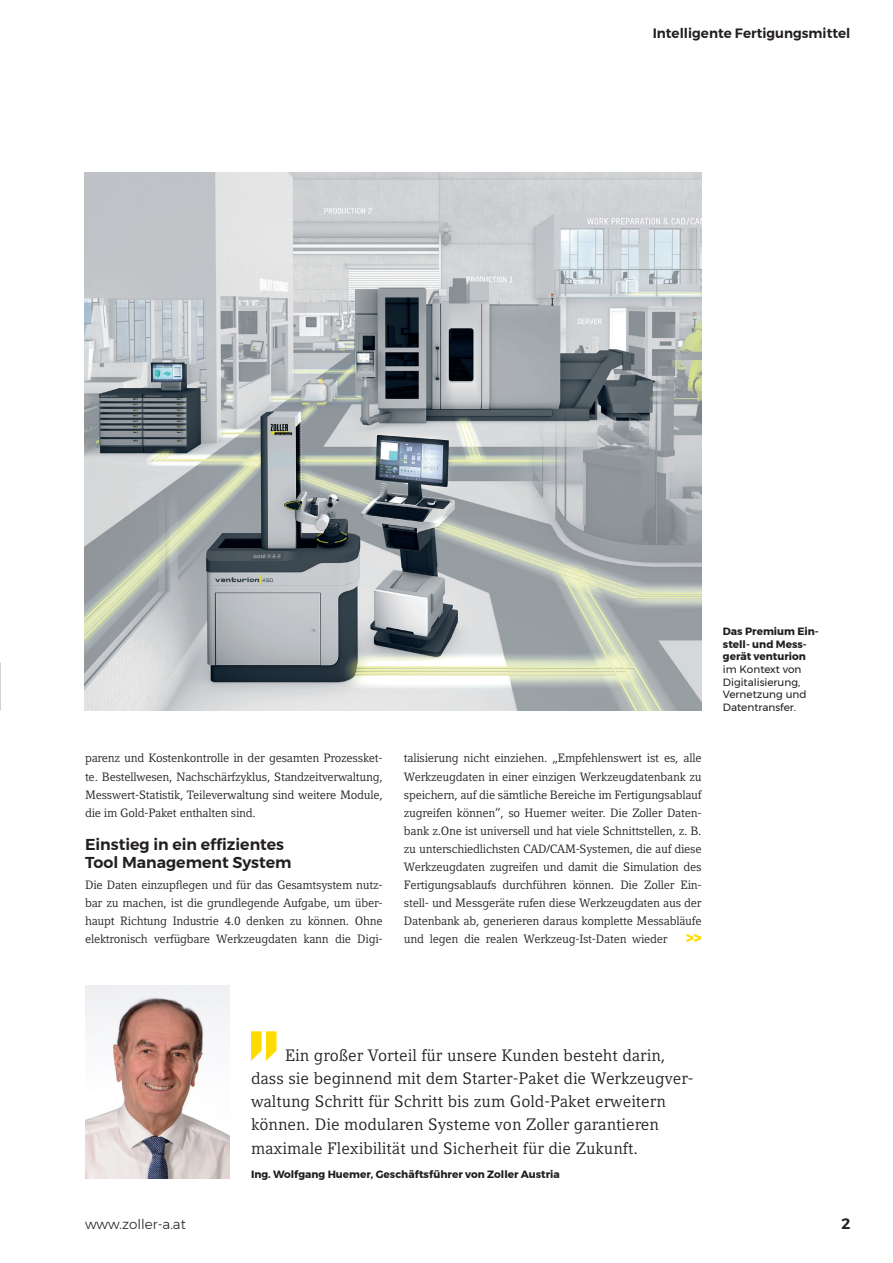
<style>
.page{position:relative;width:893px;height:1263px;background:#fff}
.page>*{position:absolute;margin:0;border:0;box-sizing:border-box;transform-origin:0 0}
.t1{font:16.5px/23.1px "Compatil Letter LT Pro";color:#231f20}
.t2{font:600 15.75px/18px "Montserrat";color:#231f20}
.t3{font:900 15px "Montserrat";color:#ffdc01}
.t4{font:600 15px "Montserrat";color:#231f20}
.t5{font:600 13.5px "Montserrat";color:#231f20}
.t6{font:300 13.5px "Montserrat";color:#231f20}
.t7{font:12px/18px "Compatil Letter LT Pro";letter-spacing:-.02em;color:#231f20;text-align:justify}
.t8{font:700 10.5px/12.6px "Montserrat";color:#231f20}
.t9{font:10.5px/12.6px "Montserrat";color:#231f20}
</style>
<div class="page">
<img style="left:84px;top:173px;width:618px;height:538px">
<svg style="left:251px;top:1031px;width:26px;height:30px"></svg>
<img style="left:85px;top:985px;width:145px;height:193px">
<p class="t5" style="left:653px;top:23px;width:199px">Intelligente Fertigungsmittel</p>
<p class="t7" style="left:85px;top:749px;width:299px">parenz und Kostenkontrolle in der gesamten Prozessket&shy;te. Bestellwesen, Nachschärfzyklus, Standzeitverwaltung, Messwert-Statistik, Teileverwaltung sind weitere Module, die im Gold-Paket enthalten sind.</p>
<h2 class="t2" style="left:85px;top:835px;width:208px">Einstieg in ein effizientes<br>Tool Management System</h2>
<p class="t7" style="left:85px;top:876px;width:299px">Die Daten einzupflegen und für das Gesamtsystem nutz&shy;bar zu machen, ist die grundlegende Aufgabe, um über&shy;haupt Richtung Industrie 4.0 denken zu können. Ohne elektronisch verfügbare Werkzeugdaten kann die Digi-</p>
<p class="t7" style="left:404px;top:749px;width:299px">talisierung nicht einziehen. „Empfehlenswert ist es, alle Werkzeugdaten in einer einzigen Werkzeugdatenbank zu speichern, auf die sämtliche Bereiche im Fertigungsablauf zugreifen können“, so Huemer weiter. Die Zoller Daten&shy;bank z.One ist universell und hat viele Schnittstellen, z. B. zu unterschiedlichsten CAD/CAM-Systemen, die auf diese Werkzeugdaten zugreifen und damit die Simulation des Fertigungsablaufs durchführen können. Die Zoller Ein&shy;stell- und Messgeräte rufen diese Werkzeugdaten aus der Datenbank ab, generieren daraus komplette Messabläufe und legen die realen Werkzeug-Ist-Daten wieder</p>
<p class="t3" style="left:686px;top:925px;width:17px">&gt;&gt;</p>
<p class="t8" style="left:723px;top:625px;width:97px">Das Premium Ein&shy;stell- und Mess&shy;gerät venturion</p>
<p class="t9" style="left:723px;top:663px;width:85px">im Kontext von<br>Digitalisierung,<br>Vernetzung und<br>Datentransfer.</p>
<p class="t6" style="left:85px;top:1214px;width:102px">www.zoller-a.at</p>
<p class="t1" style="left:251px;top:1044px;width:444px;text-indent:34px">Ein großer Vorteil für unsere Kunden besteht darin, dass sie beginnend mit dem Starter-Paket die Werkzeugver&shy;waltung Schritt für Schritt bis zum Gold-Paket erweitern können. Die modularen Systeme von Zoller garantieren maximale Flexibilität und Sicherheit für die Zukunft.</p>
<p class="t8" style="left:251px;top:1168px;width:310px">Ing. Wolfgang Huemer, Geschäftsführer von Zoller Austria</p>
<p class="t4" style="left:841px;top:1212px;width:10px">2</p>
</div>
